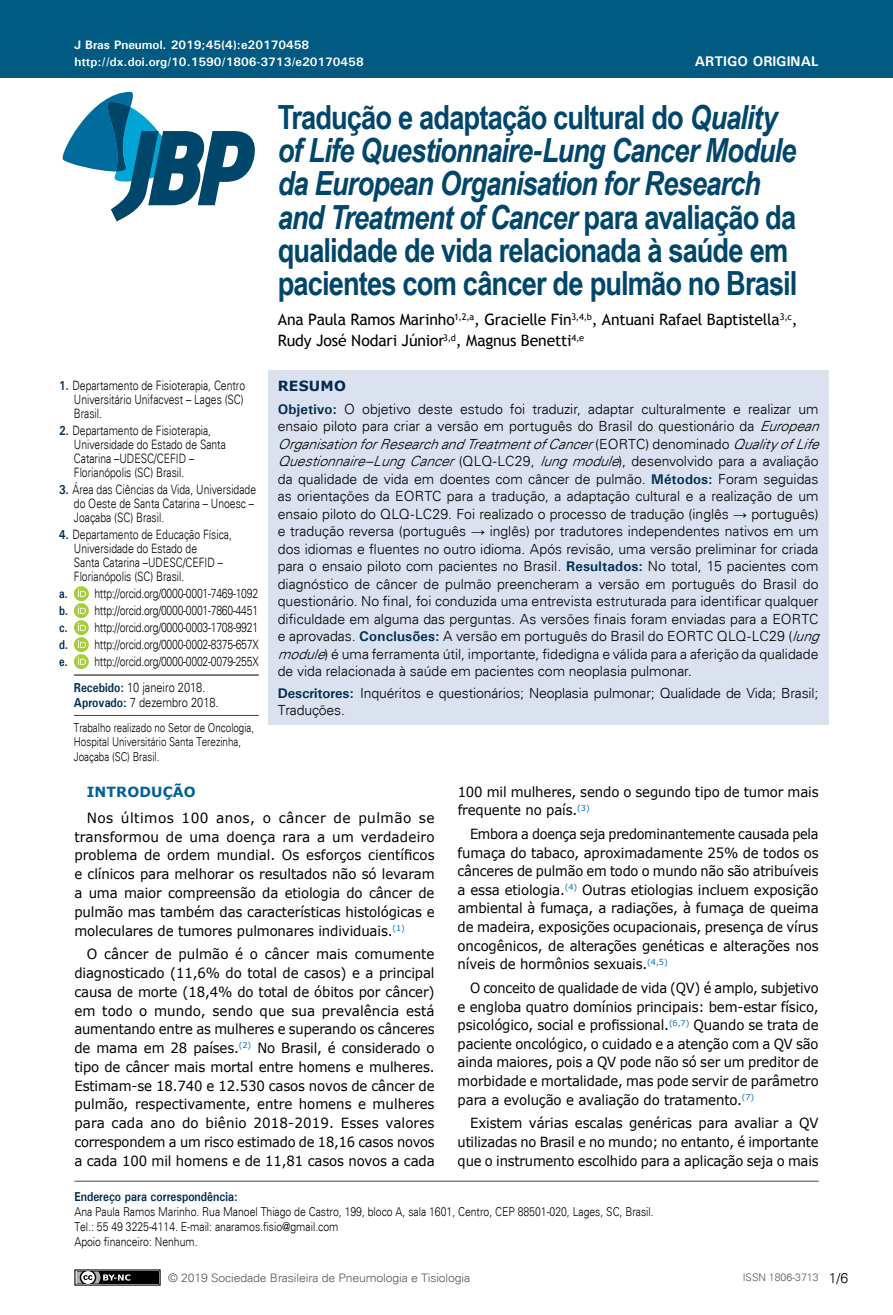
<style>
.page{position:relative;width:893px;height:1315px;background:#fff}
.page>*{position:absolute;margin:0;border:0;box-sizing:border-box;transform-origin:0 0}
.t1{font:700 33.25px/33.2px "Arial Narrow";letter-spacing:-.025em;color:#00466b}
.t2{font:15.75px/21px "Trebuchet MS";letter-spacing:-.015em;color:#000}
.t3{font:300 14px/17.5px "Univers";color:#000}
.t4{font:14px/18.7px "Verdana";letter-spacing:-.01em;color:#000;text-align:justify;scale:.96 1}
.t5{font:14px/18.6px "Verdana";letter-spacing:-.01em;color:#000;text-align:justify;scale:.92 1}
.t6{font:14px/18.6px "Verdana";letter-spacing:-.01em;color:#000;text-align:justify;scale:.93 1}
.t7{font:14px/18.7px "Verdana";letter-spacing:-.01em;color:#000;text-align:justify}
.t8{font:14px/18.6px "Verdana";letter-spacing:-.01em;color:#000;scale:.95 1}
.t9{font:700 14px "Univers";color:#fff}
.t10{font:700 14px "Verdana";letter-spacing:.01em;color:#01609a}
.t11{font:700 14px "Verdana";letter-spacing:.015em;color:#002b51}
.t12{font:300 12.95px/14px "Univers";color:#000;scale:.8 1}
.t13{font:300 12.95px/14.9px "Univers";color:#000;scale:.85 1}
.t14{font:700 12.95px "Univers";color:#002b51;scale:.85 1}
.t15{font:300 12.25px/14.7px "Univers";color:#000;scale:.85 1}
.t16{font:300 12.25px/14.7px "Univers";color:#000;scale:.8 1}
.t17{font:700 12.25px "Univers";color:#fff}
.t18{font:300 11.72px "Univers";letter-spacing:-.01em;color:#58595b;scale:1.04 1}
.t19{font:300 10.5px "Univers";color:#58595b}
.s1{font-style:italic}
.s2{font-weight:700;color:#002b51}
.s3{font-family:"Arial";font-weight:400}
</style>
<div class="page">
<div style="left:0;top:0;width:893px;height:78px;background:#005a82"></div>
<svg style="left:62px;top:91px;width:193px;height:130px"></svg>
<div style="left:75px;top:1270px;width:85px;height:15px;background:#000"></div>
<div style="left:74px;top:1269px;width:87px;height:16px;border:1px solid #000"></div>
<svg style="left:74px;top:1269px;width:56px;height:17px"></svg>
<div style="left:268px;top:371px;width:560px;height:354px;background:#dbe2ef"></div>
<hr style="left:74px;top:1180px;width:745px;height:1px;background:#464547">
<svg style="left:74px;top:586px;width:15px;height:15px"></svg>
<div style="left:74px;top:586px;width:15px;height:15px;background:#a6ce39;border-radius:50%"></div>
<svg style="left:78px;top:589px;width:8px;height:8px"></svg>
<svg style="left:74px;top:603px;width:15px;height:15px"></svg>
<div style="left:74px;top:603px;width:15px;height:15px;background:#a6ce39;border-radius:50%"></div>
<svg style="left:78px;top:606px;width:8px;height:8px"></svg>
<svg style="left:74px;top:620px;width:15px;height:15px"></svg>
<div style="left:74px;top:620px;width:15px;height:15px;background:#a6ce39;border-radius:50%"></div>
<svg style="left:78px;top:623px;width:8px;height:8px"></svg>
<svg style="left:74px;top:637px;width:15px;height:15px"></svg>
<div style="left:74px;top:637px;width:15px;height:15px;background:#a6ce39;border-radius:50%"></div>
<svg style="left:78px;top:640px;width:8px;height:8px"></svg>
<svg style="left:74px;top:654px;width:15px;height:15px"></svg>
<div style="left:74px;top:654px;width:15px;height:15px;background:#a6ce39;border-radius:50%"></div>
<svg style="left:78px;top:657px;width:8px;height:8px"></svg>
<hr style="left:74px;top:674px;width:185px;height:1px;background:#000">
<hr style="left:74px;top:715px;width:185px;height:1px;background:#464547">
<p class="t17" style="left:74px;top:37px;width:236px">J Bras Pneumol. 2019;45(4):e20170458</p>
<p class="t17" style="left:74px;top:54px;width:291px">http://dx.doi.org/10.1590/1806-3713/e20170458</p>
<p class="t9" style="left:695px;top:52px;width:125px">ARTIGO ORIGINAL</p>
<p class="t1" style="left:278px;top:99px;width:521px">Tradução e adaptação cultural do <span class="s1">Quality of Life Questionnaire-Lung Cancer Module da European Organisation for Research and Treatment of Cancer</span> para avaliação da qualidade de vida relacionada à saúde em pacientes com câncer de pulmão no Brasil</p>
<p class="t2" style="left:278px;top:309px;width:521px">Ana Paula Ramos Marinho<sup>1,2,a</sup>, Gracielle Fin<sup>3,4,b</sup>, Antuani Rafael Baptistella<sup>3,c</sup>,<br>Rudy José Nodari Júnior<sup>3,d</sup>, Magnus Benetti<sup>4,e</sup></p>
<p class="t12" style="left:74px;top:378px;width:216px;text-align:justify;text-indent:-15px"><span class="s2">1.</span> Departamento de Fisioterapia, Centro Universitário Unifacvest – Lages (SC)<br>Brasil.</p>
<p class="t12" style="left:74px;top:423px;width:191px;text-indent:-15px"><span class="s2">2.</span> Departamento de Fisioterapia,<br>Universidade do Estado de Santa<br>Catarina –UDESC/CEFID –<br>Florianópolis (SC) Brasil.</p>
<p class="t12" style="left:74px;top:482px;width:229px;text-indent:-15px"><span class="s2">3.</span> Área das Ciências da Vida, Universidade do Oeste de Santa Catarina – Unoesc –<br>Joaçaba (SC) Brasil.</p>
<p class="t12" style="left:74px;top:527px;width:199px;text-indent:-15px"><span class="s2">4.</span> Departamento de Educação Física,<br>Universidade do Estado de<br>Santa Catarina –UDESC/CEFID –<br>Florianópolis (SC) Brasil.</p>
<p class="t12" style="left:59px;top:585px;width:251px;line-height:17px;text-align:justify"><span class="s2">a.</span> http://orcid.org/0000-0001-7469-1092 <span class="s2">b.</span> http://orcid.org/0000-0001-7860-4451 <span class="s2">c.</span> http://orcid.org/0000-0003-1708-9921 <span class="s2">d.</span> http://orcid.org/0000-0002-8375-657X <span class="s2">e.</span> http://orcid.org/0000-0002-0079-255X</p>
<p class="t13" style="left:74px;top:680px;width:172px"><span class="s2">Recebido:</span> 10 janeiro 2018.<br><span class="s2">Aprovado:</span> 7 dezembro 2018.</p>
<p class="t16" style="left:74px;top:720px;width:227px">Trabalho realizado no Setor de Oncologia,<br>Hospital Universitário Santa Terezinha,<br>Joaçaba (SC) Brasil.</p>
<p class="t11" style="left:278px;top:376px;width:70px">RESUMO</p>
<p class="t3" style="left:278px;top:400px;width:548px"><span class="s2">Objetivo:</span> O objetivo deste estudo foi traduzir, adaptar culturalmente e realizar um ensaio piloto para criar a versão em português do Brasil do questionário da <span class="s1">European OrganisationforResearchandTreatmentofCancer</span>( E O R T C ) d e n o m i n a d o <span class="s1">QualityofLife Questionnaire–LungCancer</span>(QLQ-LC29, <span class="s1">lungmodule</span>), desenvolvido para a avaliação da qualidade de vida em doentes com câncer de pulmão. <span class="s2">Métodos:</span> Foram seguidas as orientações da EORTC para a tradução, a adaptação cultural e a realização de um ensaio piloto do QLQ-LC29. Foi realizado o processo de tradução (inglês <span class="s3">→</span> português) e tradução reversa (português <span class="s3">→</span> inglês) por tradutores independentes nativos em um dos idiomas e fluentes no outro idioma. Após revisão, uma versão preliminar for criada para o ensaio piloto com pacientes no Brasil. <span class="s2">Resultados:</span> No total, 15 pacientes com diagnóstico de câncer de pulmão preencheram a versão em português do Brasil do questionário. No final, foi conduzida uma entrevista estruturada para identificar qualquer dificuldade em alguma das perguntas. As versões finais foram enviadas para a EORTC e aprovadas. <span class="s2">Conclusões:</span> A versão em português do Brasil do EORTC QLQ-LC29 (<span class="s1">lung module</span>) é uma ferramenta útil, importante, fidedigna e válida para a aferição da qualidade de vida relacionada à saúde em pacientes com neoplasia pulmonar.</p>
<p class="t3" style="left:278px;top:685px;width:542px;line-height:16.8px"><span class="s2">Descritores:</span> Inquéritos e questionários; Neoplasia pulmonar; Qualidade de Vida; Brasil;<br>Traduções.</p>
<p class="t10" style="left:87px;top:781px;width:111px">INTRODUÇÃO</p>
<p class="t7" style="left:74px;top:808px;width:362px;text-indent:12px">Nos últimos 100 anos, o câncer de pulmão se transformou de uma doença rara a um verdadeiro problema de ordem mundial. Os esforços científicos e clínicos para melhorar os resultados não só levaram a uma maior compreensão da etiologia do câncer de pulmão mas também das características histológicas e moleculares de tumores pulmonares individuais.<sup>(1)</sup></p>
<p class="t4" style="left:74px;top:945px;width:377px;text-indent:12px">O câncer de pulmão é o câncer mais comumente diagnosticado (11,6% do total de casos) e a principal causa de morte (18,4% do total de óbitos por câncer) em todo o mundo, sendo que sua prevalência está aumentando entre as mulheres e superando os cânceres de mama em 28 países.<sup>(2)</sup> No Brasil, é considerado o tipo de câncer mais mortal entre homens e mulheres.<br>Estimam-se 18.740 e 12.530 casos novos de câncer de pulmão, respectivamente, entre homens e mulheres para cada ano do biênio 2018-2019. Esses valores correspondem a um risco estimado de 18,16 casos novos a cada 100 mil homens e de 11,81 casos novos a cada</p>
<p class="t8" style="left:458px;top:782px;width:381px">100 mil mulheres, sendo o segundo tipo de tumor mais frequente no país.<sup>(3)</sup></p>
<p class="t5" style="left:458px;top:825px;width:394px;text-indent:12px">Embora a doença seja predominantemente causada pela fumaça do tabaco, aproximadamente 25% de todos os cânceres de pulmão em todo o mundo não são atribuíveis a essa etiologia.<sup>(4)</sup> Outras etiologias incluem exposição ambiental à fumaça, a radiações, à fumaça de queima de madeira, exposições ocupacionais, presença de vírus oncogênicos, de alterações genéticas e alterações nos níveis de hormônios sexuais.<sup>(4,5)</sup></p>
<p class="t6" style="left:458px;top:978px;width:390px;text-indent:12px">O conceito de qualidade de vida (QV) é amplo, subjetivo e engloba quatro domínios principais: bem-estar físico, psicológico, social e profissional.<sup>(6,7)</sup> Quando se trata de paciente oncológico, o cuidado e a atenção com a QV são ainda maiores, pois a QV pode não só ser um preditor de morbidade e mortalidade, mas pode servir de parâmetro para a evolução e avaliação do tratamento.<sup>(7)</sup></p>
<p class="t8" style="left:458px;top:1114px;width:381px;text-align:justify;text-indent:12px">Existem várias escalas genéricas para avaliar a QV utilizadas no Brasil e no mundo; no entanto, é importante que o instrumento escolhido para a aplicação seja o mais</p>
<p class="t14" style="left:74px;top:1189px;width:194px">Endereço para correspondência:</p>
<p class="t15" style="left:74px;top:1204px;width:683px">Ana Paula Ramos Marinho. Rua Manoel Thiago de Castro, 199, bloco A, sala 1601, Centro, CEP 88501-020, Lages, SC, Brasil.<br>Tel.: 55 49 3225-4114. E-mail: anaramos.fisio@gmail.com<br>Apoio financeiro: Nenhum.</p>
<p class="t18" style="left:168px;top:1270px;width:292px">© 2019 Sociedade Brasileira de Pneumologia e Tisiologia</p>
<p class="t19" style="left:743px;top:1271px;width:77px">ISSN 1806-3713</p>
<p class="t3" style="left:829px;top:1269px;width:21px">1/6</p>
</div>
